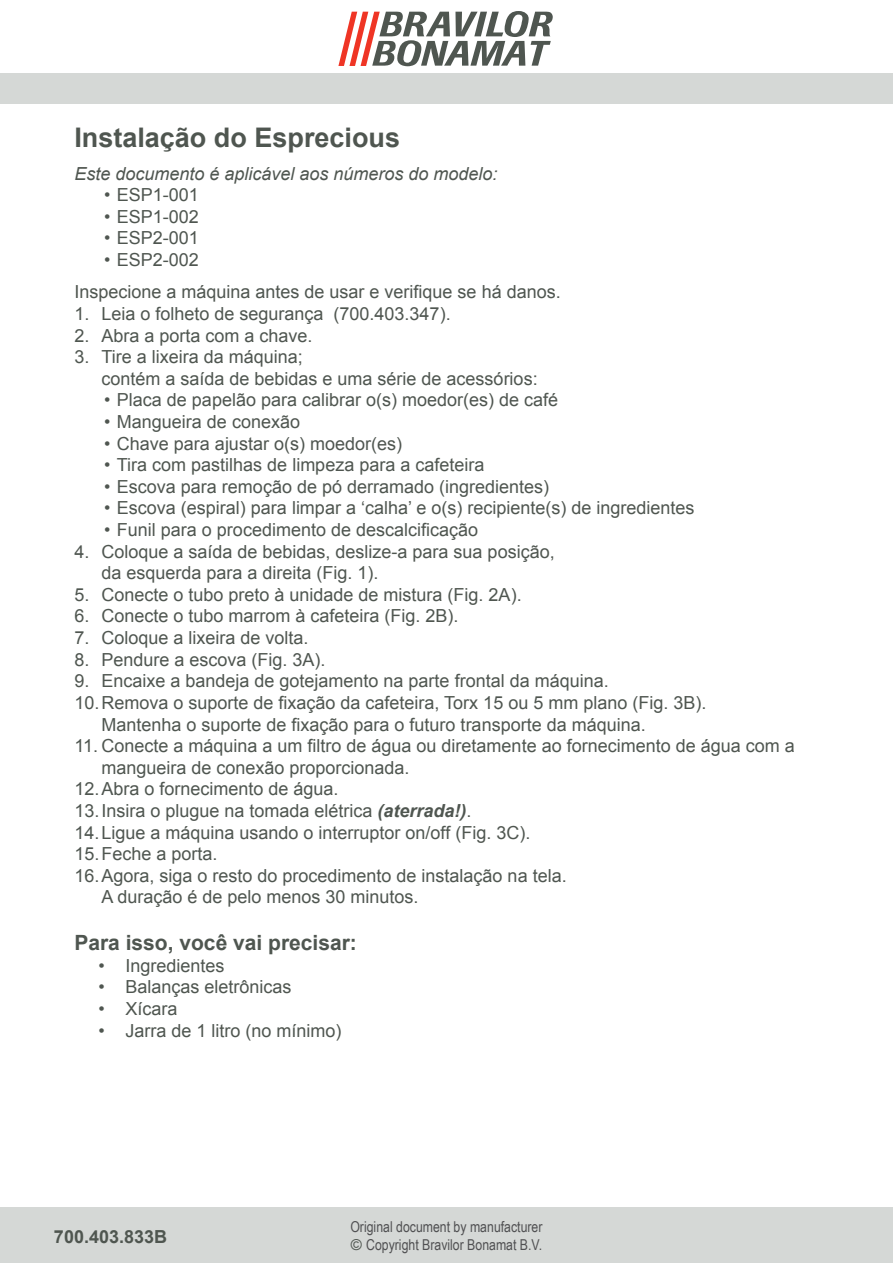
<style>
.page{position:relative;width:893px;height:1263px;background:#fff}
.page>*{position:absolute;margin:0;border:0;box-sizing:border-box;transform-origin:0 0}
.t1{font:700 27px "Arial";color:#4f5650}
.t2{font:700 21px "Arial";color:#4f5650}
.t3{font:18px/21.6px "Arial";color:#4f5650}
.t4{font:italic 18px "Arial";color:#4f5650}
.US_warnings{font:700 18px "Arial";color:#4f5650}
.t5{font:15px/18px "Arial Narrow";color:#505052}
.s1{font-weight:700;font-style:italic}
.s2{font-family:"Arial";color:#4f5650}
</style>
<div class="page">
<div style="left:0;top:73px;width:893px;height:30px;background:#d5d8d6"></div>
<svg style="left:338px;top:11px;width:215px;height:55px"></svg>
<div style="left:0;top:1208px;width:893px;height:55px;background:#d5d8d6"></div>
<p class="t1" style="left:74px;top:120px;width:327px">Instalação do Esprecious</p>
<p class="t4" style="left:74px;top:162px;width:425px">Este documento é aplicável aos números do modelo:</p>
<p class="t3" style="left:104px;top:184px;width:96px">• ESP1-001</p>
<p class="t3" style="left:104px;top:206px;width:96px">• ESP1-002</p>
<p class="t3" style="left:104px;top:227px;width:96px">• ESP2-001</p>
<p class="t3" style="left:104px;top:249px;width:96px">• ESP2-002</p>
<p class="t3" style="left:74px;top:281px;width:488px">Inspecione a máquina antes de usar e verifique se há danos.</p>
<p class="t3" style="left:74px;top:303px;width:378px">1. Leia o folheto de segurança (700.403.347).</p>
<p class="t3" style="left:74px;top:325px;width:240px">2. Abra a porta com a chave.</p>
<p class="t3" style="left:101px;top:346px;width:438px;text-indent:-27px">3. Tire a lixeira da máquina;<br>contém a saída de bebidas e uma série de acessórios:</p>
<p class="t3" style="left:104px;top:389px;width:455px">• Placa de papelão para calibrar o(s) moedor(es) de café</p>
<p class="t3" style="left:104px;top:411px;width:197px">• Mangueira de conexão</p>
<p class="t3" style="left:104px;top:433px;width:299px">• Chave para ajustar o(s) moedor(es)</p>
<p class="t3" style="left:104px;top:454px;width:382px">• Tira com pastilhas de limpeza para a cafeteira</p>
<p class="t3" style="left:104px;top:476px;width:446px">• Escova para remoção de pó derramado (ingredientes)</p>
<p class="t3" style="left:104px;top:497px;width:592px">• Escova (espiral) para limpar a ‘calha’ e o(s) recipiente(s) de ingredientes</p>
<p class="t3" style="left:104px;top:519px;width:375px">• Funil para o procedimento de descalcificação</p>
<p class="t3" style="left:101px;top:541px;width:455px;text-indent:-27px">4. Coloque a saída de bebidas, deslize-a para sua posição, da esquerda para a direita (Fig. 1).</p>
<p class="t3" style="left:74px;top:584px;width:449px">5. Conecte o tubo preto à unidade de mistura (Fig. 2A).</p>
<p class="t3" style="left:74px;top:605px;width:386px">6. Conecte o tubo marrom à cafeteira (Fig. 2B).</p>
<p class="t3" style="left:74px;top:627px;width:236px">7. Coloque a lixeira de volta.</p>
<p class="t3" style="left:74px;top:649px;width:253px">8. Pendure a escova (Fig. 3A).</p>
<p class="t3" style="left:74px;top:670px;width:536px">9. Encaixe a bandeja de gotejamento na parte frontal da máquina.</p>
<p class="t3" style="left:101px;top:692px;width:606px;text-indent:-27px">10.Remova o suporte de fixação da cafeteira, Torx 15 ou 5 mm plano (Fig. 3B).<br>Mantenha o suporte de fixação para o futuro transporte da máquina.</p>
<p class="t3" style="left:101px;top:735px;width:695px;text-indent:-27px">11. Conecte a máquina a um filtro de água ou diretamente ao fornecimento de água com a mangueira de conexão proporcionada.</p>
<p class="t3" style="left:74px;top:778px;width:266px">12.Abra o fornecimento de água.</p>
<p class="t3" style="left:74px;top:800px;width:399px">13.Insira o plugue na tomada elétrica <span class="s1">(aterrada!)</span>.</p>
<p class="t3" style="left:74px;top:821px;width:457px">14.Ligue a máquina usando o interruptor on/off (Fig. 3C).</p>
<p class="t3" style="left:74px;top:843px;width:145px">15.Feche a porta.</p>
<p class="t3" style="left:101px;top:865px;width:467px;text-indent:-27px">16.Agora, siga o resto do procedimento de instalação na tela.<br>A duração é de pelo menos 30 minutos.</p>
<p class="t2" style="left:74px;top:929px;width:284px">Para isso, você vai precisar:</p>
<p class="t3" style="left:98px;top:955px;width:128px">• Ingredientes</p>
<p class="t3" style="left:98px;top:976px;width:195px">• Balanças eletrônicas</p>
<p class="t3" style="left:98px;top:998px;width:81px">• Xícara</p>
<p class="t3" style="left:98px;top:1019px;width:245px">• Jarra de 1 litro (no mínimo)</p>
<p class="US_warnings" style="left:54px;top:1224px;width:115px">700.403.833B</p>
<p class="t5" style="left:350px;top:1217px;width:194px">Original document by manufacturer <span class="s2">©</span> Copyright Bravilor Bonamat B.V.</p>
</div>
